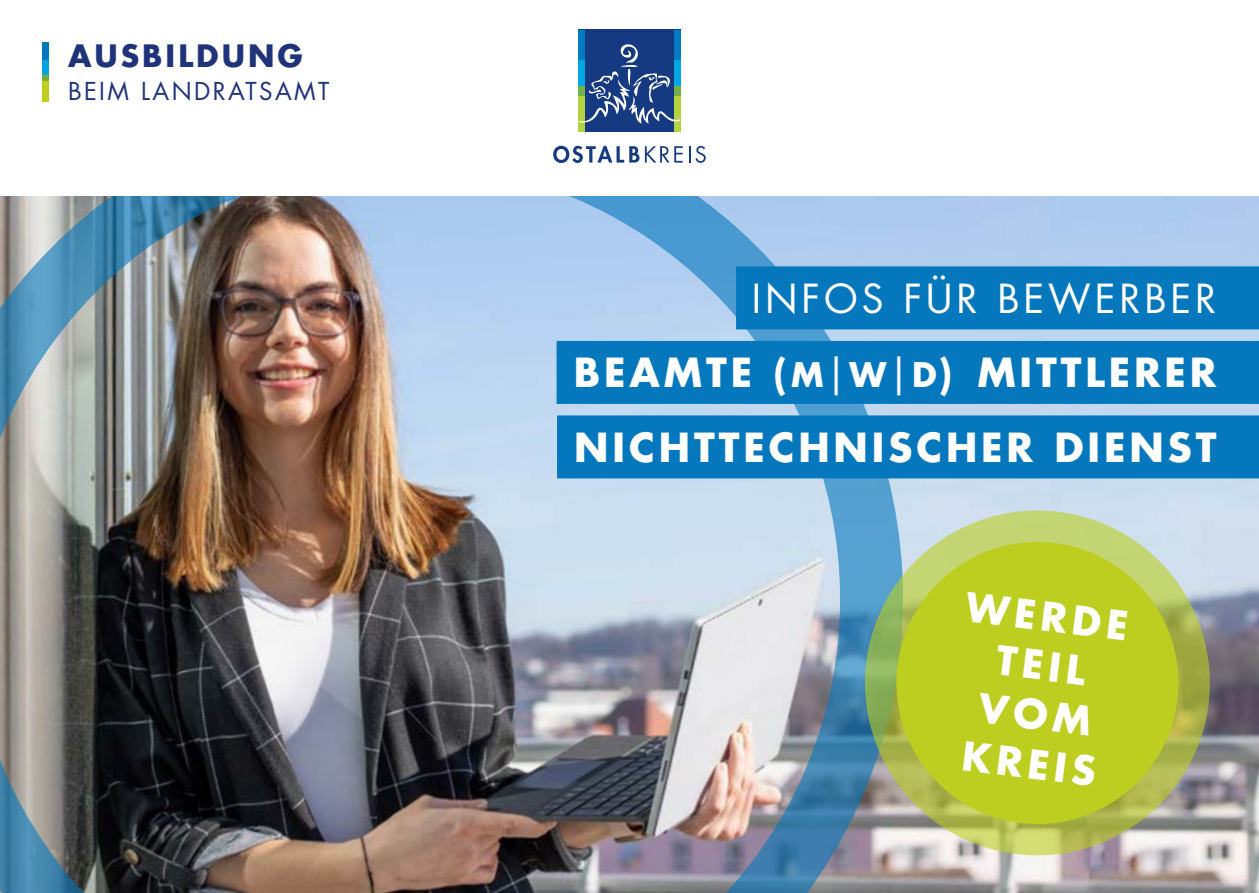
<style>
.page{position:relative;width:1259px;height:893px;background:#fff}
.page>*{position:absolute;margin:0;border:0;box-sizing:border-box;transform-origin:0 0}
.H1_Titel{font:700 39px/49.5px "Futura Std";letter-spacing:.1em;color:#fff;text-align:center}
.H1_Titel-2{font:39px "Futura Std";letter-spacing:.1em;color:#fff}
.t1{font:700 30px "Futura Std";letter-spacing:.1em;color:#1e337a}
.t2{font:24px "Futura Std";letter-spacing:.1em;color:#1e337a}
.s1{font-size:33px}
.s2{font-weight:400}
</style>
<div class="page">
<img style="left:917px;top:196px;width:342px;height:697px">
<img style="left:0;top:196px;width:917px;height:697px">
<img style="left:847px;top:493px;width:380px;height:380px">
<svg style="left:881px;top:527px;width:312px;height:312px;background:#b7c942"></svg>
<svg style="left:553px;top:146px;width:86px;height:17px"></svg>
<svg style="left:645px;top:146px;width:38px;height:17px"></svg>
<svg style="left:689px;top:146px;width:17px;height:17px"></svg>
<div style="left:578px;top:30px;width:102px;height:102px;background:#153a81"></div>
<div style="left:578px;top:30px;width:7px;height:30px;background:#037bc1"></div>
<div style="left:578px;top:96px;width:7px;height:36px;background:#b2d33e"></div>
<div style="left:674px;top:30px;width:6px;height:30px;background:#037bc1"></div>
<div style="left:674px;top:96px;width:6px;height:36px;background:#b2d33e"></div>
<svg style="left:578px;top:44px;width:102px;height:80px"></svg>
<div style="left:43px;top:43px;width:6px;height:17px;background:#0578bd"></div>
<svg style="left:43px;top:75px;width:6px;height:6px"></svg>
<div style="left:43px;top:60px;width:6px;height:15px;background:#00a5df"></div>
<div style="left:43px;top:81px;width:6px;height:21px;background:#bccf21"></div>
<div style="left:736px;top:266px;width:523px;height:63px;background:#0578bd"></div>
<div style="left:556px;top:341px;width:703px;height:63px;background:#0578bd"></div>
<div style="left:557px;top:415px;width:702px;height:63px;background:#0578bd"></div>
<p class="t1" style="left:68px;top:36px;width:236px">AUSBILDUNG</p>
<p class="t2" style="left:68px;top:76px;width:263px">BEIM LANDRATSAMT</p>
<h1 class="H1_Titel-2" style="left:752px;top:274px;width:466px">INFOS FÜR BEWERBER</h1>
<h1 class="H1_Titel" style="left:574px;top:348px;width:644px">BEAMTE (<span class="s1">M</span><span class="s2">|</span><span class="s1">W</span><span class="s2">|</span><span class="s1">D</span>) MITTLERER</h1>
<h1 class="H1_Titel" style="left:574px;top:422px;width:643px">NICHTTECHNISCHER DIENST</h1>
<h1 class="H1_Titel" style="left:969px;top:581px;width:164px;rotate:7deg">WERDE<br>TEIL<br>VOM<br>KREIS</h1>
</div>
